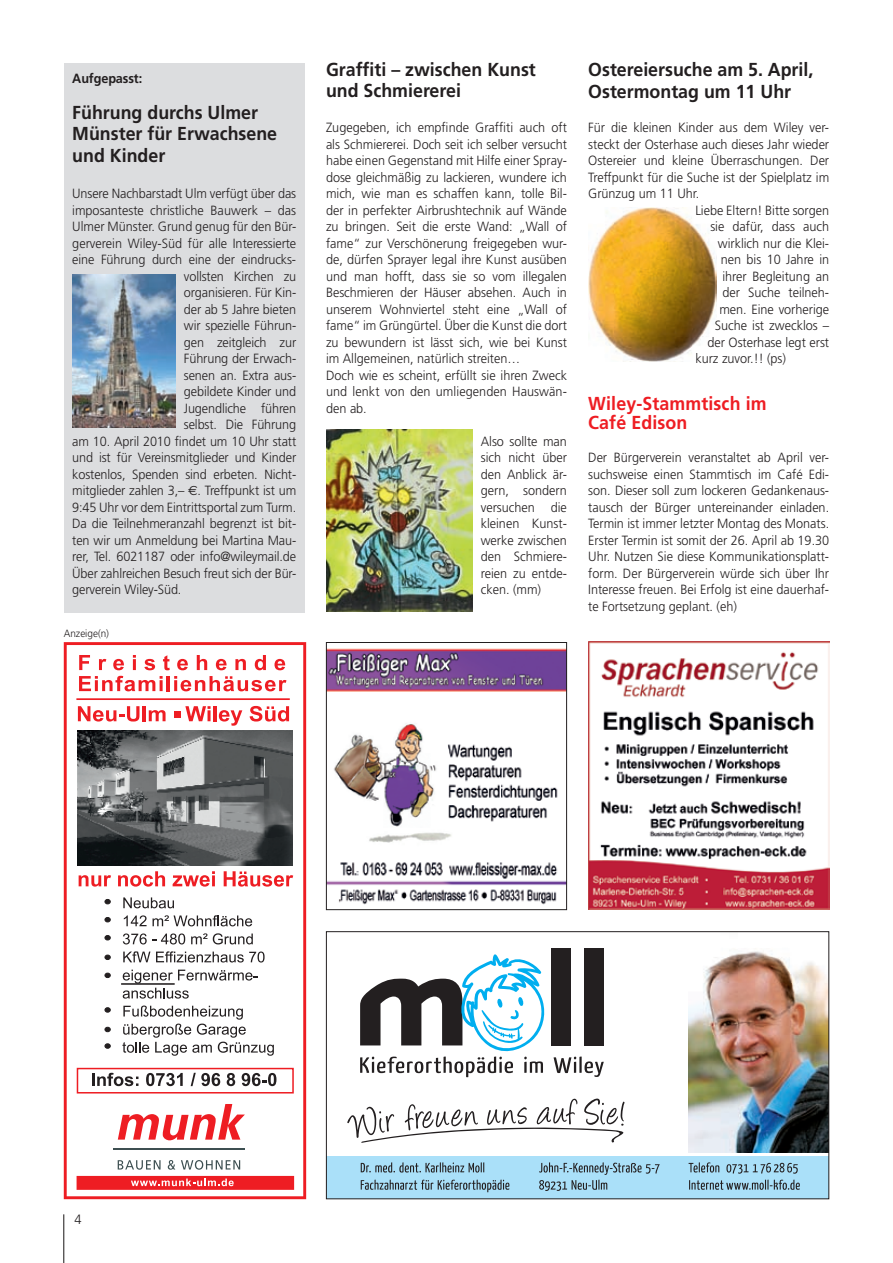
<style>
.page{position:relative;width:893px;height:1263px;background:#fff}
.page>*{position:absolute;margin:0;border:0;box-sizing:border-box;transform-origin:0 0}
.t1{font:700 18.75px/21.8px "Frutiger";color:#231f20;scale:.95 1}
.t2{font:700 18.75px/19.5px "Frutiger";letter-spacing:.005em;color:#ee1d23;scale:.95 1}
.t3{font:300 13.5px "Frutiger";color:#231f20;scale:.95 1}
.t4{font:300 13.35px/16.5px "Frutiger";color:#231f20;text-align:justify;scale:.95 1}
.t5{font:700 13.35px "Frutiger";letter-spacing:-.01em;color:#231f20;scale:.95 1}
.t6{font:300 10.5px "Frutiger";color:#231f20;scale:.95 1}
.s1{font-family:"Euro Sans";font-weight:400}
</style>
<div class="page">
<hr style="left:63px;top:1214px;width:1px;height:49px;background:#231f20">
<div style="left:64px;top:64px;width:241px;height:549px;background:#dcdddf"></div>
<svg style="left:64px;top:642px;width:242px;height:557px"></svg>
<hr style="left:113px;top:1148px;width:132px;height:2px;background:#3d4f51">
<svg style="left:118px;top:1160px;width:122px;height:10px"></svg>
<svg style="left:118px;top:1104px;width:127px;height:36px"></svg>
<div style="left:77px;top:1176px;width:216px;height:13px;background:#ee1d23"></div>
<div style="left:77px;top:1176px;width:217px;height:14px;border:1px solid #ee1d23"></div>
<svg style="left:131px;top:1178px;width:103px;height:8px"></svg>
<svg style="left:123px;top:970px;width:135px;height:28px"></svg>
<svg style="left:123px;top:951px;width:27px;height:11px"></svg>
<svg style="left:156px;top:951px;width:109px;height:11px"></svg>
<svg style="left:123px;top:933px;width:62px;height:11px"></svg>
<svg style="left:191px;top:933px;width:16px;height:11px"></svg>
<svg style="left:213px;top:933px;width:40px;height:11px"></svg>
<svg style="left:124px;top:915px;width:23px;height:11px"></svg>
<svg style="left:153px;top:915px;width:99px;height:11px"></svg>
<svg style="left:123px;top:897px;width:51px;height:11px"></svg>
<svg style="left:105px;top:935px;width:6px;height:5px"></svg>
<svg style="left:105px;top:955px;width:6px;height:5px"></svg>
<svg style="left:105px;top:899px;width:6px;height:5px"></svg>
<svg style="left:105px;top:973px;width:6px;height:5px"></svg>
<svg style="left:105px;top:917px;width:6px;height:5px"></svg>
<svg style="left:105px;top:1005px;width:169px;height:51px"></svg>
<hr style="left:121px;top:983px;width:54px;height:2px;background:#231f20">
<div style="left:77px;top:1068px;width:217px;height:25px;border:2px solid #ee1d23"></div>
<svg style="left:92px;top:1073px;width:46px;height:13px"></svg>
<svg style="left:146px;top:1073px;width:37px;height:13px"></svg>
<svg style="left:191px;top:1073px;width:29px;height:13px"></svg>
<svg style="left:227px;top:1073px;width:8px;height:13px"></svg>
<svg style="left:242px;top:1073px;width:34px;height:13px"></svg>
<img style="left:77px;top:730px;width:215px;height:136px">
<svg style="left:79px;top:875px;width:32px;height:12px"></svg>
<svg style="left:118px;top:871px;width:47px;height:16px"></svg>
<svg style="left:173px;top:861px;width:42px;height:26px"></svg>
<svg style="left:224px;top:871px;width:69px;height:16px"></svg>
<svg style="left:79px;top:676px;width:84px;height:15px"></svg>
<hr style="left:167px;top:676px;width:3px;height:15px;background:#ee1d23">
<svg style="left:174px;top:676px;width:113px;height:15px"></svg>
<svg style="left:79px;top:655px;width:11px;height:15px"></svg>
<svg style="left:99px;top:659px;width:7px;height:11px"></svg>
<svg style="left:113px;top:659px;width:11px;height:11px"></svg>
<svg style="left:133px;top:655px;width:3px;height:15px"></svg>
<svg style="left:144px;top:659px;width:11px;height:11px"></svg>
<svg style="left:163px;top:655px;width:7px;height:15px"></svg>
<svg style="left:177px;top:659px;width:11px;height:11px"></svg>
<svg style="left:197px;top:655px;width:10px;height:15px"></svg>
<svg style="left:216px;top:659px;width:11px;height:11px"></svg>
<svg style="left:235px;top:659px;width:11px;height:11px"></svg>
<svg style="left:255px;top:655px;width:11px;height:15px"></svg>
<svg style="left:274px;top:659px;width:11px;height:11px"></svg>
<svg style="left:78px;top:706px;width:61px;height:15px"></svg>
<hr style="left:143px;top:706px;width:3px;height:15px;background:#ee1d23">
<svg style="left:149px;top:710px;width:17px;height:11px"></svg>
<hr style="left:214px;top:706px;width:3px;height:15px;background:#ee1d23">
<svg style="left:219px;top:710px;width:23px;height:16px"></svg>
<svg style="left:250px;top:706px;width:39px;height:15px"></svg>
<hr style="left:76px;top:698px;width:214px;height:2px;background:#ee1d23">
<svg style="left:174px;top:706px;width:37px;height:15px"></svg>
<img style="left:588px;top:642px;width:241px;height:267px">
<svg style="left:554px;top:1056px;width:50px;height:21px"></svg>
<div style="left:551px;top:948px;width:20px;height:97px;background:#231f20"></div>
<div style="left:584px;top:948px;width:20px;height:97px;background:#231f20"></div>
<svg style="left:360px;top:954px;width:185px;height:123px"></svg>
<div style="left:326px;top:1157px;width:503px;height:42px;background:#aae0f9"></div>
<img style="left:688px;top:951px;width:139px;height:201px">
<svg style="left:361px;top:1180px;width:148px;height:12px"></svg>
<svg style="left:361px;top:1162px;width:123px;height:10px"></svg>
<svg style="left:539px;top:1162px;width:121px;height:29px"></svg>
<svg style="left:689px;top:1180px;width:111px;height:10px"></svg>
<svg style="left:689px;top:1162px;width:109px;height:12px"></svg>
<svg style="left:347px;top:1098px;width:278px;height:45px"></svg>
<div style="left:326px;top:931px;width:503px;height:268px;border:1px solid #231f20"></div>
<img style="left:72px;top:274px;width:103px;height:153px">
<img style="left:588px;top:208px;width:128px;height:153px">
<img style="left:328px;top:648px;width:237px;height:257px">
<div style="left:326px;top:642px;width:241px;height:268px;border:1px solid #231f20"></div>
<img style="left:326px;top:429px;width:146px;height:183px">
<p class="t5" style="left:72px;top:70px;width:75px">Aufgepasst:</p>
<h1 class="t1" style="left:72px;top:101px;width:217px">Führung durchs Ulmer<br>Münster für Erwachsene und Kinder</h1>
<p class="t4" style="left:72px;top:185px;width:237px">Unsere Nachbarstadt Ulm verfügt über das</p>
<p class="t4" style="left:72px;top:202px;width:237px">imposanteste christliche Bauwerk – das</p>
<p class="t4" style="left:72px;top:218px;width:237px">Ulmer Münster. Grund genug für den Bür-</p>
<p class="t4" style="left:72px;top:235px;width:237px">gerverein Wiley-Süd für alle Interessierte</p>
<p class="t4" style="left:72px;top:251px;width:237px">eine Führung durch eine der eindrucks-</p>
<p class="t4" style="left:184px;top:268px;width:120px">vollsten Kirchen zu</p>
<p class="t4" style="left:184px;top:284px;width:120px">organisieren. Für Kin-</p>
<p class="t4" style="left:184px;top:301px;width:120px">der ab 5 Jahre bieten</p>
<p class="t4" style="left:184px;top:317px;width:120px">wir spezielle Führun-</p>
<p class="t4" style="left:184px;top:334px;width:120px">gen zeitgleich zur</p>
<p class="t4" style="left:184px;top:350px;width:120px">Führung der Erwach-</p>
<p class="t4" style="left:184px;top:367px;width:120px">senen an. Extra aus-</p>
<p class="t4" style="left:184px;top:383px;width:120px">gebildete Kinder und</p>
<p class="t4" style="left:184px;top:400px;width:120px">Jugendliche führen</p>
<p class="t4" style="left:184px;top:416px;width:120px">selbst. Die Führung</p>
<p class="t4" style="left:72px;top:433px;width:237px">am 10. April 2010 findet um 10 Uhr statt</p>
<p class="t4" style="left:72px;top:449px;width:237px">und ist für Vereinsmitglieder und Kinder</p>
<p class="t4" style="left:72px;top:466px;width:237px">kostenlos, Spenden sind erbeten. Nicht-</p>
<p class="t4" style="left:72px;top:482px;width:237px">mitglieder zahlen 3,– <span class="s1">€</span>. Treffpunkt ist um</p>
<p class="t4" style="left:72px;top:499px;width:237px">9:45 Uhr vor dem Eintrittsportal zum Turm.</p>
<p class="t4" style="left:72px;top:515px;width:237px">Da die Teilnehmeranzahl begrenzt ist bit-</p>
<p class="t4" style="left:72px;top:532px;width:237px">ten wir um Anmeldung bei Martina Mau-</p>
<p class="t4" style="left:72px;top:548px;width:237px">rer, Tel. 6021187 oder info@wileymail.de</p>
<p class="t4" style="left:72px;top:565px;width:237px">Über zahlreichen Besuch freut sich der Bür-</p>
<p class="t4" style="left:72px;top:581px;width:116px">gerverein Wiley-Süd.</p>
<p class="t6" style="left:64px;top:627px;width:49px">Anzeige(n)</p>
<h1 class="t1" style="left:326px;top:59px;width:222px;line-height:21px">Graffiti – zwischen Kunst und Schmiererei</h1>
<p class="t4" style="left:326px;top:119px;width:255px;text-align:left">Zugegeben, ich empfinde Graffiti auch oft als Schmiererei. Doch seit ich selber versucht habe einen Gegenstand mit Hilfe einer Spray&shy;dose gleichmäßig zu lackieren, wundere ich mich, wie man es schaffen kann, tolle Bil&shy;der in perfekter Airbrushtechnik auf Wände zu bringen. Seit die erste Wand: „Wall of fame“ zur Verschönerung freigegeben wur&shy;de, dürfen Sprayer legal ihre Kunst ausüben und man hofft, dass sie so vom illegalen Beschmieren der Häuser absehen. Auch in unserem Wohnviertel steht eine „Wall of fame“ im Grüngürtel. Über die Kunst die dort zu bewundern ist lässt sich, wie bei Kunst im Allgemeinen, natürlich streiten…<br>Doch wie es scheint, erfüllt sie ihren Zweck und lenkt von den umliegenden Hauswän&shy;den ab.</p>
<p class="t4" style="left:481px;top:433px;width:92px">Also sollte man sich nicht über den Anblick är&shy;gern, sondern versuchen die kleinen Kunst&shy;werke zwischen den Schmiere&shy;reien zu entde&shy;cken. (mm)</p>
<h1 class="t1" style="left:588px;top:58px;width:238px;line-height:22.5px">Ostereiersuche am 5. April,<br>Ostermontag um 11 Uhr</h1>
<p class="t4" style="left:588px;top:119px;width:255px">Für die kleinen Kinder aus dem Wiley ver-</p>
<p class="t4" style="left:588px;top:136px;width:255px">steckt der Osterhase auch dieses Jahr wieder</p>
<p class="t4" style="left:588px;top:152px;width:255px">Ostereier und kleine Überraschungen. Der</p>
<p class="t4" style="left:588px;top:169px;width:255px">Treffpunkt für die Suche ist der Spielplatz im</p>
<p class="t4" style="left:588px;top:185px;width:119px">Grünzug um 11 Uhr.</p>
<p class="t4" style="left:695px;top:202px;width:142px">Liebe Eltern! Bitte sorgen</p>
<p class="t4" style="left:710px;top:218px;width:127px">sie dafür, dass auch</p>
<p class="t4" style="left:718px;top:235px;width:119px">wirklich nur die Klei-</p>
<p class="t4" style="left:721px;top:251px;width:116px">nen bis 10 Jahre in</p>
<p class="t4" style="left:722px;top:268px;width:114px">ihrer Begleitung an</p>
<p class="t4" style="left:722px;top:284px;width:114px">der Suche teilneh-</p>
<p class="t4" style="left:719px;top:301px;width:117px">men. Eine vorherige</p>
<p class="t4" style="left:715px;top:317px;width:122px">Suche ist zwecklos –</p>
<p class="t4" style="left:707px;top:334px;width:130px">der Osterhase legt erst</p>
<p class="t4" style="left:695px;top:350px;width:97px">kurz zuvor.!! (ps)</p>
<h1 class="t2" style="left:588px;top:394px;width:189px">Wiley-Stammtisch im<br>Café Edison</h1>
<p class="t4" style="left:588px;top:449px;width:255px">Der Bürgerverein veranstaltet ab April ver&shy;suchsweise einen Stammtisch im Café Edi&shy;son. Dieser soll zum lockeren Gedankenaus&shy;tausch der Bürger untereinander einladen.<br>Termin ist immer letzter Montag des Monats.<br>Erster Termin ist somit der 26. April ab 19.30<br>Uhr. Nutzen Sie diese Kommunikationsplatt&shy;form. Der Bürgerverein würde sich über Ihr Interesse freuen. Bei Erfolg ist eine dauerhaf&shy;te Fortsetzung geplant. (eh)</p>
<p class="t3" style="left:74px;top:1211px;width:9px">4</p>
</div>
